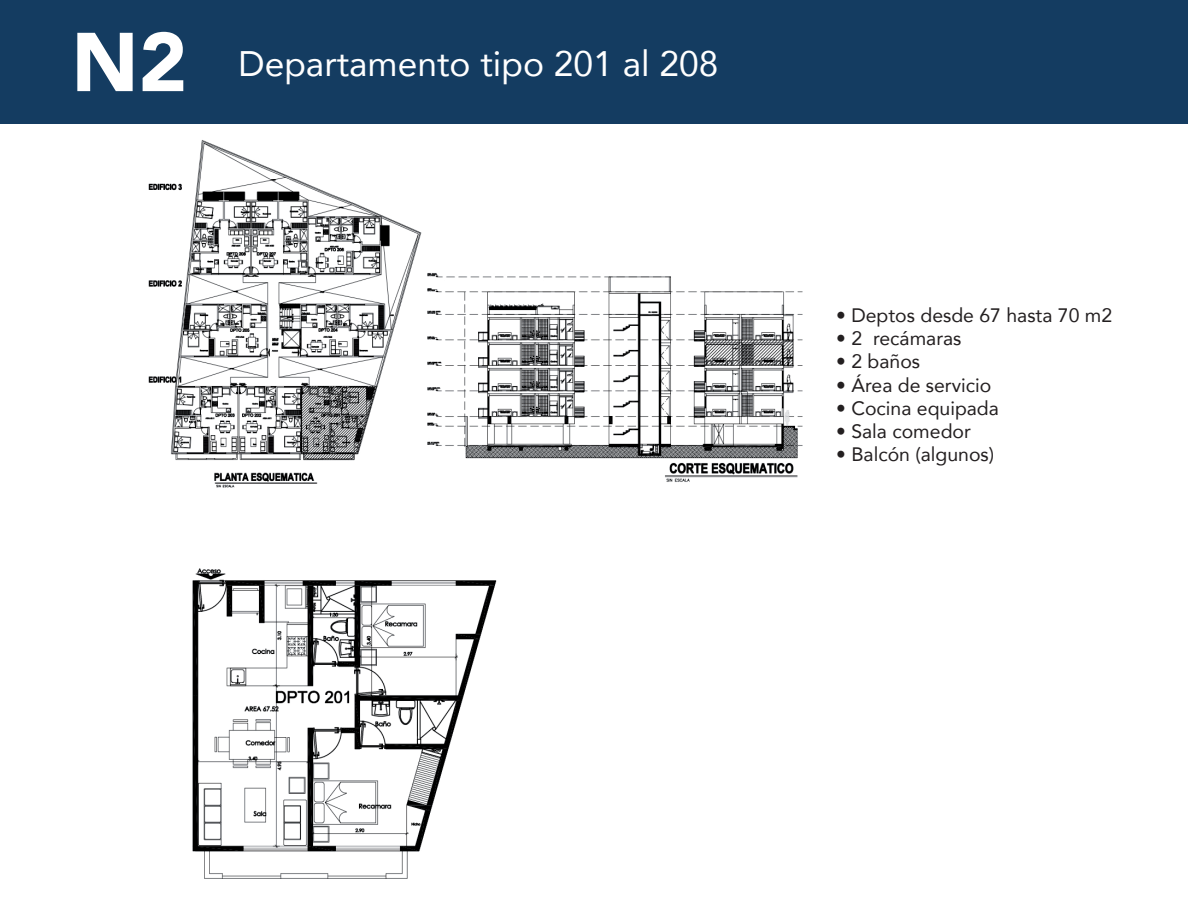
<style>
.page{position:relative;width:1188px;height:918px;background:#fff}
.page>*{position:absolute;margin:0;border:0;box-sizing:border-box;transform-origin:0 0}
.t1{font:900 82.35px "Avenir";color:#fff}
.t2{font:35.4px "Avenir";color:#fff}
.t3{font:19.35px "Avenir";color:#231f20}
</style>
<div class="page">
<div style="left:0;top:0;width:1188px;height:124px;background:#143c61"></div>
<img style="left:148px;top:140px;width:655px;height:739px">
<h1 class="t1" style="left:71px;top:-8px;width:117px">N2</h1>
<h2 class="t2" style="left:238px;top:35px;width:482px">Departamento tipo 201 al 208</h2>
<p class="t3" style="left:836px;top:299px;width:277px">• Deptos desde 67 hasta 70 m2</p>
<p class="t3" style="left:836px;top:323px;width:127px">• 2 recámaras</p>
<p class="t3" style="left:836px;top:346px;width:85px">• 2 baños</p>
<p class="t3" style="left:836px;top:369px;width:157px">• Área de servicio</p>
<p class="t3" style="left:836px;top:393px;width:164px">• Cocina equipada</p>
<p class="t3" style="left:836px;top:416px;width:136px">• Sala comedor</p>
<p class="t3" style="left:836px;top:439px;width:159px">• Balcón (algunos)</p>
</div>
